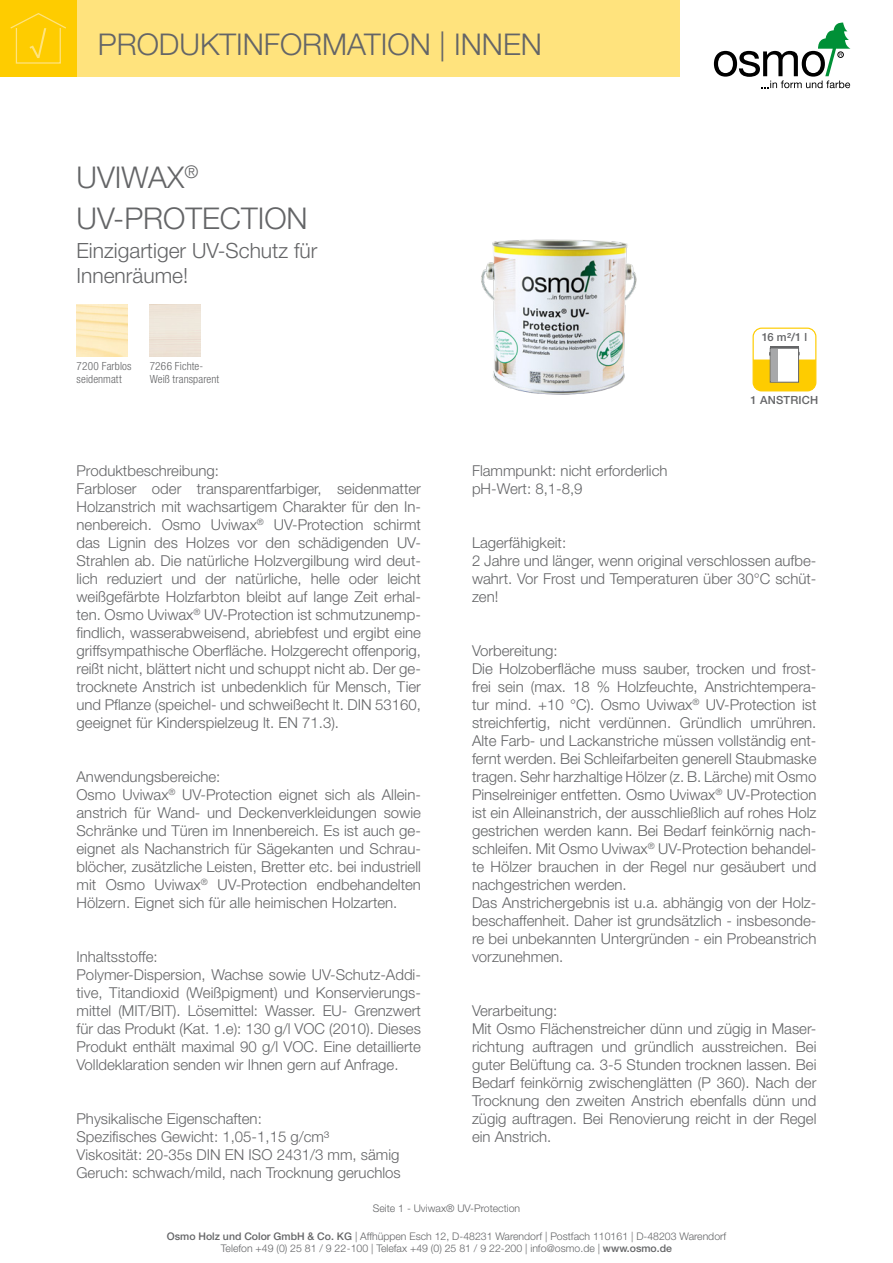
<style>
.page{position:relative;width:893px;height:1263px;background:#fff}
.page>*{position:absolute;margin:0;border:0;box-sizing:border-box;transform-origin:0 0}
.t1{font:300 30px/40.2px "Helvetica Neue";color:#646567}
.t2{font:300 21px/25.2px "Helvetica Neue";color:#646567}
.t3{font:300 15px/18px "Helvetica Neue";color:#646567}
.t4{font:300 condensed 11.25px/13.5px "Helvetica Neue";letter-spacing:.01em;color:#646567}
.t5{font:500 11.25px "Helvetica Neue";letter-spacing:.02em;color:#646567}
.t6{font:300 10.5px/12.6px "Helvetica Neue";color:#646567;text-align:center}
.s1{font-weight:500}
</style>
<div class="page">
<svg style="left:714px;top:23px;width:136px;height:65px"></svg>
<div style="left:77px;top:0;width:603px;height:77px;background:#ffe37d"></div>
<div style="left:0;top:0;width:77px;height:77px;background:#fecc00"></div>
<svg style="left:10px;top:13px;width:56px;height:51px"></svg>
<img style="left:481px;top:239px;width:156px;height:156px">
<div style="left:753px;top:328px;width:63px;height:63px;border:1px solid #fecc00;border-radius:9px"></div>
<svg style="left:753px;top:346px;width:63px;height:45px"></svg>
<h1 class="t1" style="left:98px;top:24px;width:446px">PRODUKTINFORMATION | INNEN</h1>
<h1 class="t1" style="left:77px;top:157px;width:233px">UVIWAX<sup>®<br></sup>UV-PROTECTION</h1>
<h2 class="t2" style="left:77px;top:238px;width:242px">Einzigartiger UV-Schutz für<br>Innenräume!</h2>
<p class="t4" style="left:77px;top:359px;width:56px">7200 Farblos seidenmatt</p>
<p class="t4" style="left:150px;top:359px;width:71px">7266 Fichte-<br>Weiß transparent</p>
<p class="t3" style="left:77px;top:462px;width:346px">Produktbeschreibung:<br>Farbloser oder transparentfarbiger, seidenmatter Holzanstrich mit wachsartigem Charakter für den In&shy;nenbereich. Osmo Uviwax<sup>®</sup> UV-Protection schirmt das Lignin des Holzes vor den schädigenden UV-Strahlen ab. Die natürliche Holzvergilbung wird deut&shy;lich reduziert und der natürliche, helle oder leicht weißgefärbte Holzfarbton bleibt auf lange Zeit erhal&shy;ten. Osmo Uviwax<sup>®</sup> UV-Protection ist schmutzunemp&shy;findlich, wasserabweisend, abriebfest und ergibt eine griffsympathische Oberfläche. Holzgerecht offenporig, reißt nicht, blättert nicht und schuppt nicht ab. Der ge&shy;trocknete Anstrich ist unbedenklich für Mensch, Tier und Pflanze (speichel- und schweißecht lt. DIN 53160, geeignet für Kinderspielzeug lt. EN 71.3).</p>
<p class="t3" style="left:77px;top:768px;width:346px">Anwendungsbereiche:<br>Osmo Uviwax<sup>®</sup> UV-Protection eignet sich als Allein&shy;anstrich für Wand- und Deckenverkleidungen sowie Schränke und Türen im Innenbereich. Es ist auch ge&shy;eignet als Nachanstrich für Sägekanten und Schrau&shy;blöcher, zusätzliche Leisten, Bretter etc. bei industriell mit Osmo Uviwax<sup>®</sup> UV-Protection endbehandelten Hölzern. Eignet sich für alle heimischen Holzarten.</p>
<p class="t3" style="left:77px;top:948px;width:346px">Inhaltsstoffe:<br>Polymer-Dispersion, Wachse sowie UV-Schutz-Addi&shy;tive, Titandioxid (Weißpigment) und Konservierungs&shy;mittel (MIT/BIT). Lösemittel: Wasser. EU- Grenzwert für das Produkt (Kat. 1.e): 130 g/l VOC (2010). Dieses Produkt enthält maximal 90 g/l VOC. Eine detaillierte Volldeklaration senden wir Ihnen gern auf Anfrage.</p>
<p class="t3" style="left:77px;top:1110px;width:326px">Physikalische Eigenschaften:<br>Spezifisches Gewicht: 1,05-1,15 g/cm³<br>Viskosität: 20-35s DIN EN ISO 2431/3 mm, sämig Geruch: schwach/mild, nach Trocknung geruchlos</p>
<p class="t5" style="left:762px;top:331px;width:47px">16 m²/1 l</p>
<p class="t3" style="left:472px;top:462px;width:197px">Flammpunkt: nicht erforderlich pH-Wert: 8,1-8,9</p>
<p class="t5" style="left:751px;top:394px;width:69px">1 ANSTRICH</p>
<p class="t3" style="left:472px;top:534px;width:346px">Lagerfähigkeit:<br>2 Jahre und länger, wenn original verschlossen aufbe&shy;wahrt. Vor Frost und Temperaturen über 30°C schüt&shy;zen!</p>
<p class="t3" style="left:472px;top:642px;width:346px">Vorbereitung:<br>Die Holzoberfläche muss sauber, trocken und frost&shy;frei sein (max. 18 % Holzfeuchte, Anstrichtempera&shy;tur mind. +10 °C). Osmo Uviwax<sup>®</sup> UV-Protection ist streichfertig, nicht verdünnen. Gründlich umrühren.<br>Alte Farb- und Lackanstriche müssen vollständig ent&shy;fernt werden. Bei Schleifarbeiten generell Staubmaske tragen. Sehr harzhaltige Hölzer (z. B. Lärche) mit Osmo Pinselreiniger entfetten. Osmo Uviwax<sup>®</sup> UV-Protection ist ein Alleinanstrich, der ausschließlich auf rohes Holz gestrichen werden kann. Bei Bedarf feinkörnig nach&shy;schleifen. Mit Osmo Uviwax<sup>®</sup> UV-Protection behandel&shy;te Hölzer brauchen in der Regel nur gesäubert und nachgestrichen werden.<br>Das Anstrichergebnis ist u.a. abhängig von der Holz&shy;beschaffenheit. Daher ist grundsätzlich - insbesonde&shy;re bei unbekannten Untergründen - ein Probeanstrich vorzunehmen.</p>
<p class="t3" style="left:472px;top:1002px;width:346px">Verarbeitung:<br>Mit Osmo Flächenstreicher dünn und zügig in Maser&shy;richtung auftragen und gründlich ausstreichen. Bei guter Belüftung ca. 3-5 Stunden trocknen lassen. Bei Bedarf feinkörnig zwischenglätten (P 360). Nach der Trocknung den zweiten Anstrich ebenfalls dünn und zügig auftragen. Bei Renovierung reicht in der Regel ein Anstrich.</p>
<p class="t6" style="left:373px;top:1202px;width:149px">Seite 1 - Uviwax® UV-Protection</p>
<p class="t6" style="left:167px;top:1229px;width:561px"><span class="s1">Osmo Holz und Color GmbH &amp; Co. KG</span> | Affhüppen Esch 12, D-48231 Warendorf | Postfach 110161 | D-48203 Warendorf<br>Telefon +49 (0) 25 81 / 9 22-100 | Telefax +49 (0) 25 81 / 9 22-200 | info@osmo.de | <span class="s1">www.osmo.de</span></p>
</div>
